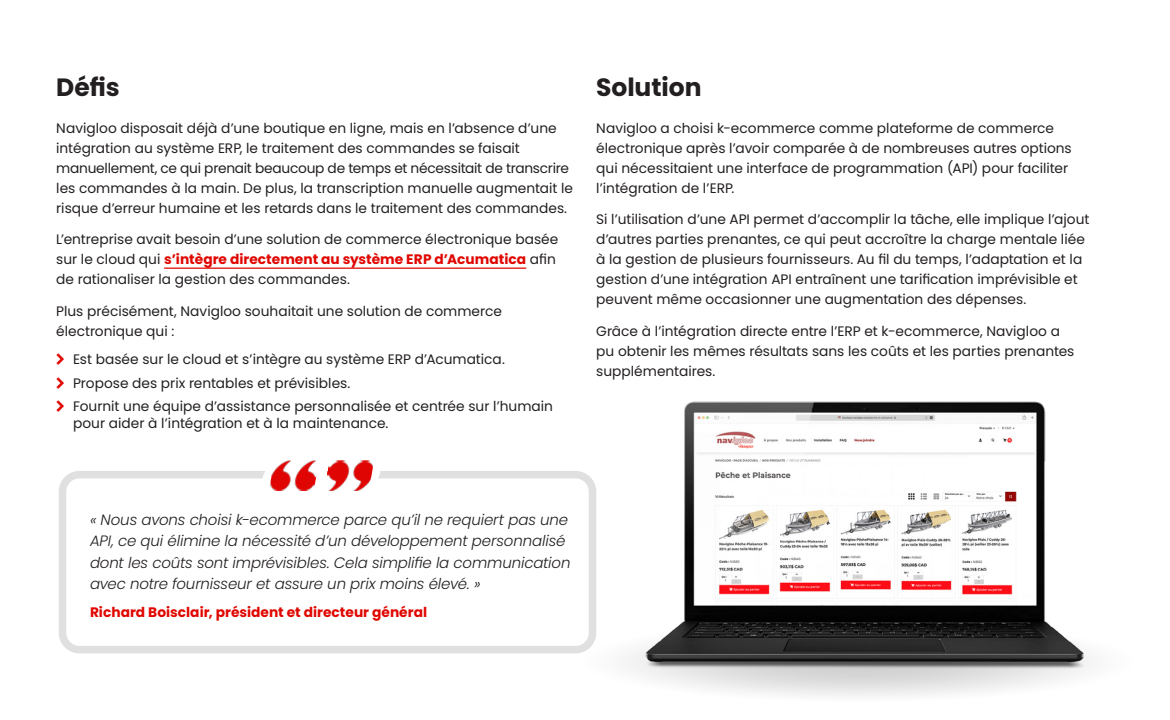
<style>
.page{position:relative;width:1170px;height:720px;background:#fff}
.page>*{position:absolute;margin:0;border:0;box-sizing:border-box;transform-origin:0 0}
.t1{font:700 25px "Poppins";letter-spacing:-.005em;color:#231f20}
.t2{font:italic 300 15px/21.2px "Poppins";letter-spacing:-.01em;color:#231f20}
.t3{font:13.75px/20px "Poppins";color:#231f20}
.t4{font:700 13.75px "Poppins";color:#e00600}
.s1{font-weight:700;color:#e00600}
</style>
<div class="page">
<hr style="left:164px;top:268px;width:362px;height:1px;background:#e00600">
<img style="left:684px;top:401px;width:362px;height:218px">
<img style="left:566px;top:619px;width:523px;height:77px">
<div style="left:59px;top:471px;width:537px;height:182px;border:8px solid #e0e0e0;border-radius:17px"></div>
<svg style="left:262px;top:471px;width:119px;height:9px"></svg>
<img style="left:269px;top:460px;width:50px;height:31px">
<img style="left:324px;top:460px;width:50px;height:31px">
<h1 class="t1" style="left:56px;top:73px;width:65px">Défis</h1>
<p class="t3" style="left:56px;top:118px;width:518px">Navigloo disposait déjà d’une boutique en ligne, mais en l’absence d’une intégration au système ERP, le traitement des commandes se faisait manuellement, ce qui prenait beaucoup de temps et nécessitait de transcrire les commandes à la main. De plus, la transcription manuelle augmentait le risque d’erreur humaine et les retards dans le traitement des commandes.</p>
<p class="t3" style="left:56px;top:230px;width:504px">L’entreprise avait besoin d’une solution de commerce électronique basée sur le cloud qui <span class="s1">s’intègre directement au système ERP d’Acumatica</span> afin de rationaliser la gestion des commandes.</p>
<p class="t3" style="left:56px;top:301px;width:447px">Plus précisément, Navigloo souhaitait une solution de commerce électronique qui :</p>
<p class="t3" style="left:73px;top:348px;width:481px;line-height:23.1px">Est basée sur le cloud et s’intègre au système ERP d’Acumatica.<br>Propose des prix rentables et prévisibles.<br>Fournit une équipe d’assistance personnalisée et centrée sur l’humain</p>
<p class="t3" style="left:73px;top:413px;width:317px">pour aider à l’intégration et à la maintenance.</p>
<h1 class="t1" style="left:596px;top:73px;width:107px">Solution</h1>
<p class="t3" style="left:596px;top:118px;width:477px">Navigloo a choisi k-ecommerce comme plateforme de commerce électronique après l’avoir comparée à de nombreuses autres options qui nécessitaient une interface de programmation (API) pour faciliter l’intégration de l’ERP.</p>
<p class="t3" style="left:596px;top:210px;width:495px">Si l’utilisation d’une API permet d’accomplir la tâche, elle implique l’ajout d’autres parties prenantes, ce qui peut accroître la charge mentale liée à la gestion de plusieurs fournisseurs. Au fil du temps, l’adaptation et la gestion d’une intégration API entraînent une tarification imprévisible et peuvent même occasionner une augmentation des dépenses.</p>
<p class="t3" style="left:596px;top:321px;width:480px">Grâce à l’intégration directe entre l’ERP et k-ecommerce, Navigloo a pu obtenir les mêmes résultats sans les coûts et les parties prenantes supplémentaires.</p>
<p class="t2" style="left:90px;top:509px;width:482px">« Nous avons choisi k-ecommerce parce qu’il ne requiert pas une API, ce qui élimine la nécessité d’un développement personnalisé dont les coûts sont imprévisibles. Cela simplifie la communication avec notre fournisseur et assure un prix moins élevé. »</p>
<p class="t4" style="left:90px;top:604px;width:339px">Richard Boisclair, président et directeur général</p>
</div>
